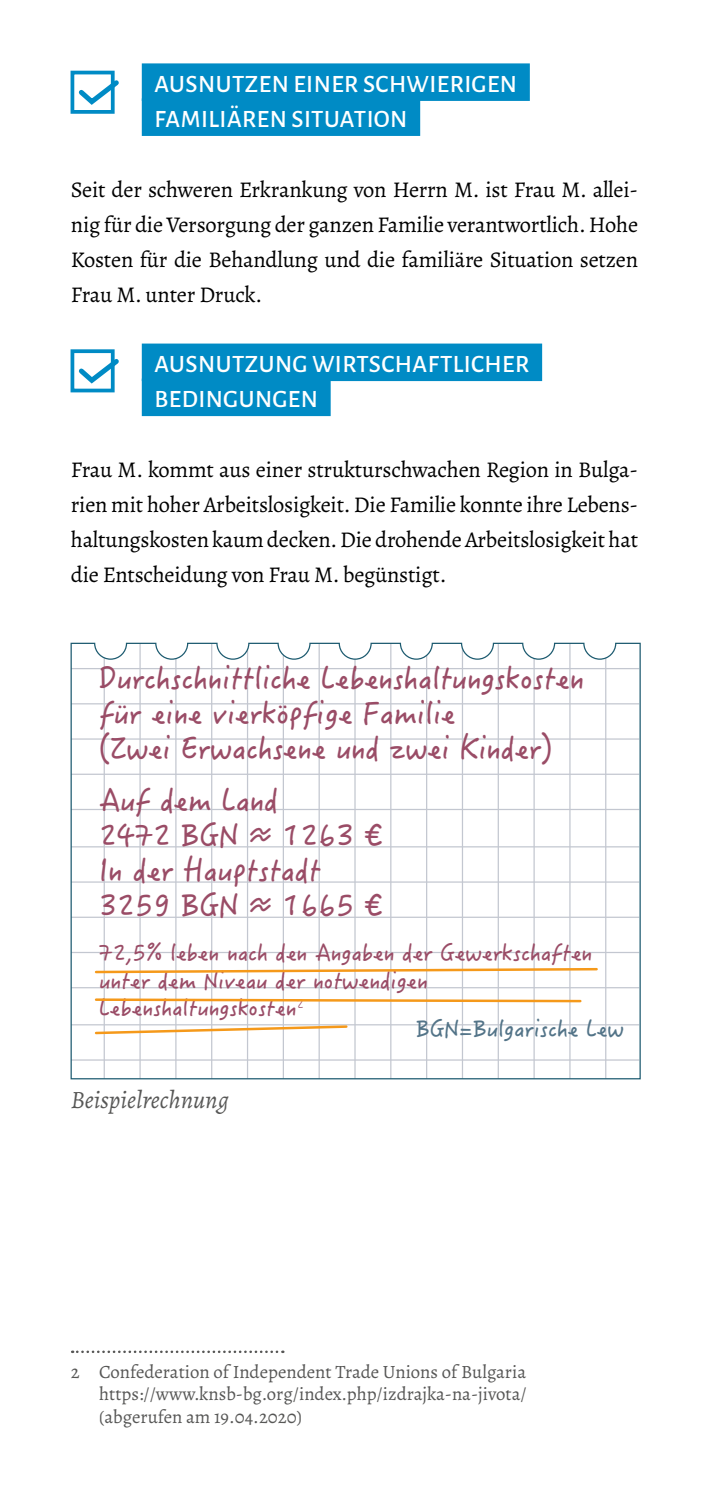
<style>
.page{position:relative;width:709px;height:1489px;background:#fff}
.page>*{position:absolute;margin:0;border:0;box-sizing:border-box;transform-origin:0 0}
.t1{font:30px/35px "Hanzi Pen SC W5";color:#9a4c66}
.t2{font:500 25px/35px "Alegreya Sans";letter-spacing:.02em;color:#fff}
.t3{font:italic 25px "Alegreya";color:#575756}
.t4{font:22.5px/35px "Alegreya";letter-spacing:-.01em;color:#000;text-align:justify}
.t5{font:22.5px/27.5px "Hanzi Pen SC W5";color:#9a4c66}
.t6{font:22.5px "Hanzi Pen SC W5";color:#537488}
.t7{font:18.75px/22.5px "Alegreya";color:#575756;text-align:justify}
</style>
<div class="page">
<svg style="left:70px;top:642px;width:571px;height:437px"></svg>
<div style="left:142px;top:63px;width:388px;height:38px;background:#008bc5"></div>
<div style="left:142px;top:98px;width:278px;height:38px;background:#008bc5"></div>
<div style="left:142px;top:343px;width:400px;height:38px;background:#008bc5"></div>
<div style="left:142px;top:378px;width:189px;height:38px;background:#008bc5"></div>
<svg style="left:72px;top:1350px;width:211px;height:2px"></svg>
<div style="left:71px;top:71px;width:44px;height:43px;border:4px solid #008bc5"></div>
<svg style="left:74px;top:76px;width:45px;height:32px"></svg>
<div style="left:71px;top:349px;width:44px;height:43px;border:4px solid #008bc5"></div>
<svg style="left:74px;top:354px;width:45px;height:33px"></svg>
<svg style="left:94px;top:966px;width:505px;height:8px"></svg>
<svg style="left:94px;top:997px;width:489px;height:6px"></svg>
<svg style="left:93px;top:1024px;width:256px;height:11px"></svg>
<p class="t2" style="left:154px;top:65px;width:364px">AUSNUTZEN EINER SCHWIERIGEN<br>FAMILIÄREN SITUATION</p>
<p class="t4" style="left:71px;top:172px;width:568px">Seit der schweren Erkrankung von Herrn M. ist Frau M. allei&shy;nig für die Versorgung der ganzen Familie verantwortlich. Hohe Kosten für die Behandlung und die familiäre Situation setzen Frau M. unter Druck.</p>
<p class="t2" style="left:154px;top:345px;width:376px">AUSNUTZUNG WIRTSCHAFTLICHER<br>BEDINGUNGEN</p>
<p class="t4" style="left:71px;top:452px;width:568px">Frau M. kommt aus einer strukturschwachen Region in Bulga&shy;rien mit hoher Arbeitslosigkeit. Die Familie konnte ihre Lebens&shy;haltungskosten kaum decken. Die drohende Arbeitslosigkeit hat die Entscheidung von Frau M. begünstigt.</p>
<h1 class="t1" style="left:99px;top:659px;width:486px">Durchschnittliche Lebenshaltungskosten für eine vierköpfige Familie<br>(Zwei Erwachsene und zwei Kinder)</h1>
<h1 class="t1" style="left:99px;top:782px;width:285px">Auf dem Land<br>2472 BGN ≈ 1263 €<br>In der Hauptstadt<br>3259 BGN ≈ 1665 €</h1>
<p class="t5" style="left:99px;top:938px;width:494px">72,5% leben nach den Angaben der Gewerkschaften unter dem Niveau der notwendigen<br>Lebenshaltungskosten<sup>2</sup></p>
<p class="t6" style="left:416px;top:1014px;width:209px">BGN=Bulgarische Lew</p>
<p class="t3" style="left:71px;top:1082px;width:159px">Beispielrechnung</p>
<p class="t7" style="left:99px;top:1360px;width:429px;text-indent:-28px">2 Confederation of Independent Trade Unions of Bulgaria https://www.knsb-bg.org/index.php/izdrajka-na-jivota/ (abgerufen am 19.04.2020)</p>
</div>
